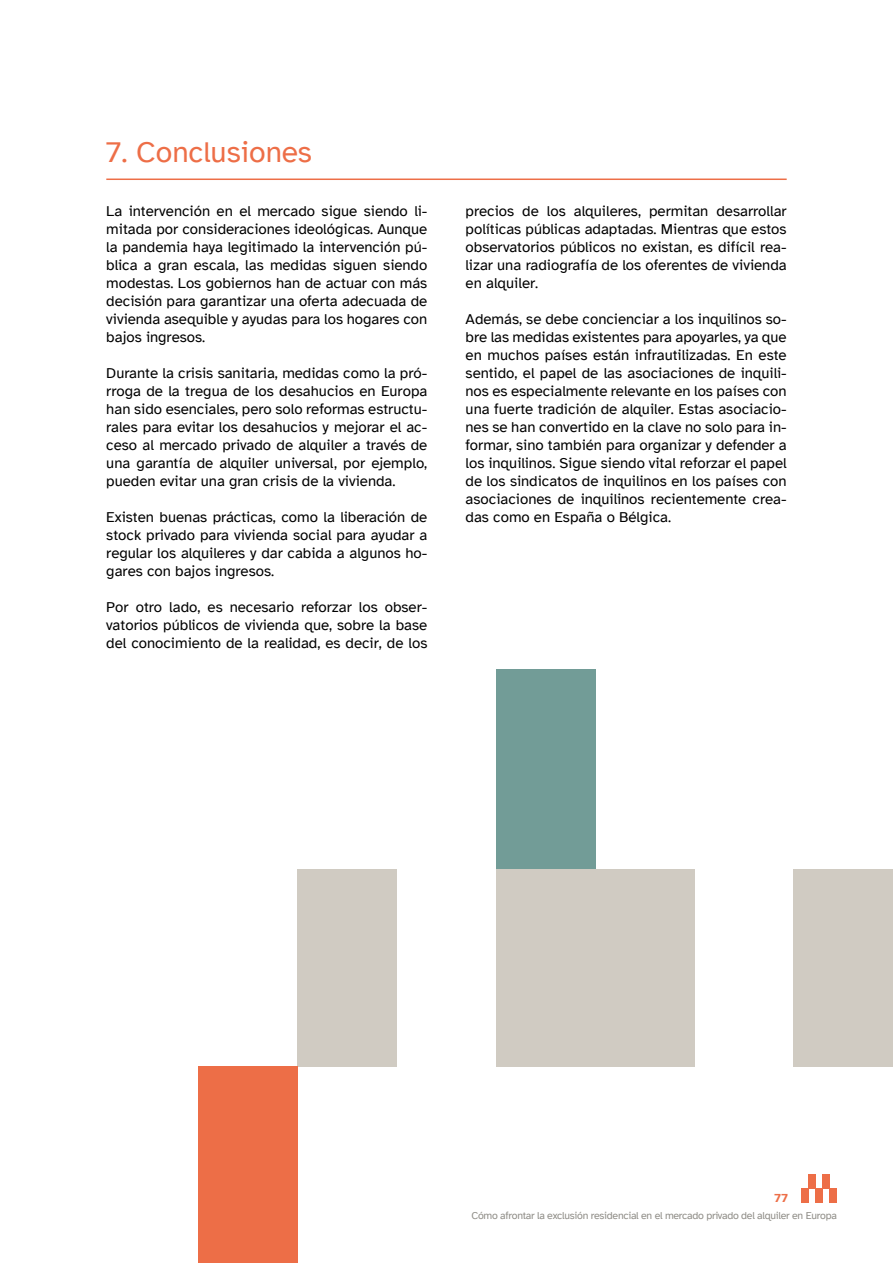
<style>
.page{position:relative;width:893px;height:1263px;background:#fff}
.page>*{position:absolute;margin:0;border:0;box-sizing:border-box;transform-origin:0 0}
.H2_-_Títols_interiors{font:30px "Atkinson Hyperlegible";color:#ed6e47}
.t1{font:15px/18px "Atkinson Hyperlegible";color:#000;text-align:justify}
.t2{font:700 12px "Atkinson Hyperlegible";color:#ed6e47}
.t3{font:10.5px "Atkinson Hyperlegible";letter-spacing:-.025em;color:#8e8c86}
</style>
<div class="page">
<div style="left:801px;top:1189px;width:7px;height:14px;background:#ed6e47"></div>
<div style="left:815px;top:1189px;width:7px;height:14px;background:#ed6e47"></div>
<div style="left:808px;top:1174px;width:7px;height:15px;background:#ed6e47"></div>
<div style="left:822px;top:1174px;width:8px;height:15px;background:#ed6e47"></div>
<div style="left:830px;top:1189px;width:7px;height:14px;background:#ed6e47"></div>
<hr style="left:106px;top:179px;width:681px;height:1px;background:#ed6e47">
<div style="left:496px;top:869px;width:198px;height:198px;background:#d0cbc2"></div>
<div style="left:496px;top:669px;width:99px;height:200px;background:#729c97"></div>
<div style="left:794px;top:869px;width:99px;height:198px;background:#d0cbc2"></div>
<div style="left:298px;top:869px;width:99px;height:198px;background:#d0cbc2"></div>
<div style="left:198px;top:1067px;width:100px;height:196px;background:#ed6e47"></div>
<p class="H2_-_Títols_interiors" style="left:106px;top:135px;width:207px">7. Conclusiones</p>
<p class="t1" style="left:106px;top:202px;width:323px">La intervención en el mercado sigue siendo li&shy;mitada por consideraciones ideológicas. Aunque la pandemia haya legitimado la intervención pú&shy;blica a gran escala, las medidas siguen siendo modestas. Los gobiernos han de actuar con más decisión para garantizar una oferta adecuada de vivienda asequible y ayudas para los hogares con bajos ingresos.</p>
<p class="t1" style="left:106px;top:364px;width:323px">Durante la crisis sanitaria, medidas como la pró&shy;rroga de la tregua de los desahucios en Europa han sido esenciales, pero solo reformas estructu&shy;rales para evitar los desahucios y mejorar el ac&shy;ceso al mercado privado de alquiler a través de una garantía de alquiler universal, por ejemplo, pueden evitar una gran crisis de la vivienda.</p>
<p class="t1" style="left:106px;top:508px;width:323px">Existen buenas prácticas, como la liberación de stock privado para vivienda social para ayudar a regular los alquileres y dar cabida a algunos ho&shy;gares con bajos ingresos.</p>
<p class="t1" style="left:106px;top:598px;width:323px">Por otro lado, es necesario reforzar los obser&shy;vatorios públicos de vivienda que, sobre la base del conocimiento de la realidad, es decir, de los</p>
<p class="t1" style="left:466px;top:202px;width:323px">precios de los alquileres, permitan desarrollar políticas públicas adaptadas. Mientras que estos observatorios públicos no existan, es difícil rea&shy;lizar una radiografía de los oferentes de vivienda en alquiler.</p>
<p class="t1" style="left:466px;top:310px;width:323px">Además, se debe concienciar a los inquilinos so&shy;bre las medidas existentes para apoyarles, ya que en muchos países están infrautilizadas. En este sentido, el papel de las asociaciones de inquili&shy;nos es especialmente relevante en los países con una fuerte tradición de alquiler. Estas asociacio&shy;nes se han convertido en la clave no solo para in&shy;formar, sino también para organizar y defender a los inquilinos. Sigue siendo vital reforzar el papel de los sindicatos de inquilinos en los países con asociaciones de inquilinos recientemente crea&shy;das como en España o Bélgica.</p>
<p class="t2" style="left:774px;top:1191px;width:15px">77</p>
<p class="t3" style="left:471px;top:1209px;width:367px">Cómo afrontar la exclusión residencial en el mercado privado del alquiler en Europa</p>
</div>
